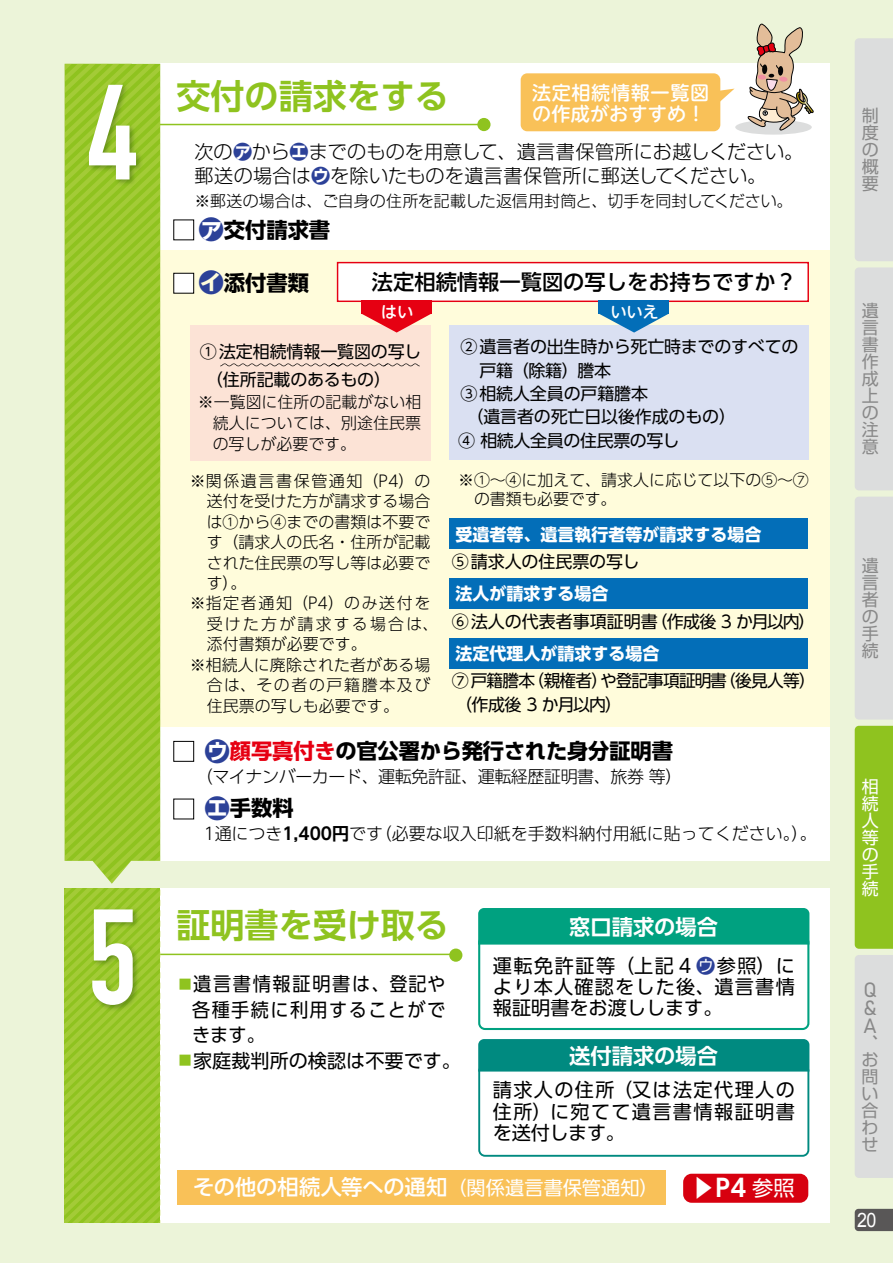
<style>
.page{position:relative;width:893px;height:1263px;background:#ecf4d9}
.page>*{position:absolute;margin:0;border:0;box-sizing:border-box;transform-origin:0 0}
.t1{font:700 133.05px "DIN Condensed";color:#fff}
.t2{font:700 34.05px "UD Shin Go Pro De";color:#8fc31f}
.t3{font:700 24.15px "UD Shin Go Pro De";color:#fff}
.t4{font:700 21.3px "UD Shin Go Pro";letter-spacing:-.005em;color:#000}
.t5{font:500 21.3px "UD Shin Go Pro";letter-spacing:-.005em;color:#fff}
.t6{font:500 21.3px "UD Shin Go Pro";color:#000}
.t7{font:700 21.3px "UD Shin Go Pro De";color:#fff}
.t8{font:20.4px/18.1px "Bahnschrift";color:#898989;text-align:justify}
.t9{font:19.95px "Arial";color:#fff;scale:.9 1}
.t10{font:19.2px/21.3px "UD Shin Go Pro";letter-spacing:.07em;color:#000;text-align:justify}
.t11{font:300 19.2px/24.6px "Shin Go Pro";letter-spacing:.005em;color:#000}
.t12{font:19.2px/25.5px "UD Shin Go Pro";letter-spacing:.07em;color:#000;text-align:justify;scale:.95 1}
.t13{font:500 19.2px/21.3px "UD Shin M Go Pr 6";letter-spacing:.035em;color:#fff}
.t14{font:19.2px "UD Shin Go Pro";color:#000}
.t15{font:16.95px/27.6px "UD Shin Go Pro";letter-spacing:-.01em;color:#000}
.t16{font:300 16.95px "UD Shin Go Pro";color:#000}
.t17{font:700 16.95px "UD Shin Go Pro";color:#fff}
.t18{font:16.95px/23.4px "UD Shin Go Pro";letter-spacing:-.045em;color:#000}
.t19{font:300 16.95px "UD Shin Go Pro";letter-spacing:-.025em;color:#000}
.t20{font:16.95px/17px "Shin Go Pr 6 N";color:#898989;text-align:justify}
.t21{font:16.95px/17px "Shin Go Pr 6 N";color:#fff;text-align:justify}
.t22{font:500 16.2px "UD Shin M Go Pro";color:#fff}
.t23{font:300 15.9px/21.3px "UD Shin Go Pro";letter-spacing:.005em;color:#000;text-align:justify}
.t24{font:300 15.9px "Shin Go Pro";color:#000}
.t25{font:300 15.9px "UD Shin Go Pro";letter-spacing:.105em;color:#000}
.t26{font:300 15.9px "UD Shin Go Pro";letter-spacing:.14em;color:#000}
.t27{font:300 15.9px "UD Shin Go Pro";letter-spacing:.1em;color:#000}
.s1{font-weight:700;color:#2c4198}
.s2{font-size:25.5px;color:#2c4198}
.s3{color:#e60012}
.s4{font-family:"UD Shin Go Pro De";font-weight:700}
.s5{font-size:12.75px;color:#8fc31f}
.s6{color:#2c4198}
.s7{font-weight:400;font-size:19.2px}
.s8{font-family:"UD Shin Go Pro";font-weight:400}
.s9{font-family:"UD Shin Go Pro";font-weight:400;font-size:21.3px}
</style>
<div class="page">
<div style="left:132px;top:64px;width:698px;height:797px;background:#fff"></div>
<div style="left:132px;top:888px;width:698px;height:334px;background:#fff"></div>
<div style="left:478px;top:1064px;width:331px;height:93px;border:2px solid #008a80;border-radius:6px"></div>
<div style="left:478px;top:936px;width:331px;height:94px;border:2px solid #00a180;border-radius:6px"></div>
<div style="left:478px;top:1039px;width:331px;height:32px;background:#008a80"></div>
<div style="left:478px;top:908px;width:331px;height:36px;background:#00a180"></div>
<div style="left:132px;top:250px;width:698px;height:476px;background:#fffcdb"></div>
<div style="left:190px;top:325px;width:240px;height:136px;background:#fce3d6"></div>
<div style="left:338px;top:263px;width:470px;height:38px;background:#fff"></div>
<div style="left:337px;top:262px;width:472px;height:40px;border:1px solid #e60012"></div>
<svg style="left:361px;top:313px;width:71px;height:20px"></svg>
<div style="left:361px;top:300px;width:71px;height:13px;background:#e60012"></div>
<div style="left:449px;top:325px;width:359px;height:135px;background:#dae0f2"></div>
<div style="left:177px;top:1170px;width:488px;height:34px;background:#f9c158"></div>
<div style="left:173px;top:741px;width:21px;height:21px;border:1px solid #000"></div>
<div style="left:174px;top:273px;width:20px;height:20px;background:#fff"></div>
<div style="left:173px;top:273px;width:21px;height:20px;border:1px solid #000"></div>
<div style="left:173px;top:220px;width:21px;height:20px;border:1px solid #000"></div>
<div style="left:521px;top:73px;width:199px;height:58px;background:#f9c158;border-radius:7px"></div>
<svg style="left:720px;top:89px;width:14px;height:14px"></svg>
<svg style="left:220px;top:363px;width:200px;height:3px"></svg>
<div style="left:735px;top:120px;width:77px;height:15px;background:#dcdddd;border-radius:50%"></div>
<svg style="left:746px;top:24px;width:69px;height:108px"></svg>
<svg style="left:598px;top:313px;width:71px;height:20px"></svg>
<div style="left:598px;top:300px;width:71px;height:13px;background:#036eb8"></div>
<div style="left:683px;top:1174px;width:125px;height:29px;background:#d7000f;border-radius:9px"></div>
<hr style="left:160px;top:954px;width:296px;height:1px;background:#8fc31f">
<hr style="left:139px;top:124px;width:345px;height:1px;background:#8fc31f">
<div style="left:449px;top:948px;width:13px;height:14px;background:#8fc31f;border-radius:50%"></div>
<div style="left:477px;top:118px;width:13px;height:13px;background:#8fc31f;border-radius:50%"></div>
<svg style="left:65px;top:64px;width:95px;height:1158px;background:#9ac72f"></svg>
<img style="left:83px;top:63px;width:64px;height:167px">
<div style="left:449px;top:579px;width:358px;height:30px;background:#036eb8"></div>
<div style="left:449px;top:519px;width:358px;height:30px;background:#036eb8"></div>
<div style="left:449px;top:638px;width:358px;height:30px;background:#036eb8"></div>
<svg style="left:855px;top:1209px;width:38px;height:22px"></svg>
<div style="left:855px;top:38px;width:38px;height:223px;background:#dcdddd"></div>
<div style="left:855px;top:267px;width:38px;height:223px;background:#dcdddd"></div>
<div style="left:855px;top:497px;width:38px;height:223px;background:#dcdddd"></div>
<div style="left:855px;top:955px;width:38px;height:223px;background:#dcdddd"></div>
<div style="left:855px;top:726px;width:38px;height:223px;background:#8fc31f"></div>
<h1 class="t1" style="left:88px;top:43px;width:51px">4</h1>
<h1 class="t1" style="left:88px;top:868px;width:51px">5</h1>
<h2 class="t2" style="left:177px;top:68px;width:274px">交付の請求をする</h2>
<p class="t13" style="left:532px;top:81px;width:179px">法定相続情報一覧図の作成がおすすめ！</p>
<p class="t11" style="left:195px;top:137px;width:610px;text-indent:-19px">　次の<span class="s1">ア</span>から<span class="s1">エ</span>までのものを用意して、遺言書保管所にお越しください。郵送の場合は<span class="s1">ウ</span>を除いたものを遺言書保管所に郵送してください。</p>
<p class="t24" style="left:195px;top:187px;width:599px">※郵送の場合は、ご自身の住所を記載した返信用封筒と、切手を同封してください。</p>
<h3 class="t4" style="left:198px;top:212px;width:133px"><span class="s2">ア</span>交付請求書</h3>
<h3 class="t4" style="left:198px;top:265px;width:112px"><span class="s2">イ</span>添付書類</h3>
<h3 class="t6" style="left:372px;top:265px;width:427px">法定相続情報一覧図の写しをお持ちですか？</h3>
<p class="t22" style="left:381px;top:299px;width:34px">はい</p>
<p class="t22" style="left:610px;top:299px;width:50px">いいえ</p>
<p class="t15" style="left:206px;top:337px;width:217px;text-indent:-6px">①法定相続情報一覧図の写し（住所記載のあるもの）</p>
<p class="t23" style="left:213px;top:391px;width:210px;text-indent:-15px">※一覧図に住所の記載がない相続人については、別途住民票の写しが必要です。</p>
<p class="t25" style="left:190px;top:468px;width:242px">※関係遺言書保管通知（P4）の</p>
<p class="t23" style="left:207px;top:490px;width:225px">送付を受けた方が請求する場合</p>
<p class="t23" style="left:207px;top:510px;width:225px">は①から④までの書類は不要で</p>
<p class="t23" style="left:207px;top:531px;width:225px">す（請求人の氏名・住所が記載</p>
<p class="t23" style="left:207px;top:551px;width:225px">された住民票の写し等は必要で</p>
<p class="t23" style="left:207px;top:572px;width:41px">す）。</p>
<p class="t25" style="left:190px;top:590px;width:242px">※指定者通知（P4）のみ送付を</p>
<p class="t26" style="left:207px;top:611px;width:233px">受けた方が請求する場合は、</p>
<p class="t23" style="left:207px;top:633px;width:162px">添付書類が必要です。</p>
<p class="t23" style="left:190px;top:653px;width:242px">※相続人に廃除された者がある場</p>
<p class="t27" style="left:207px;top:672px;width:225px">合は、その者の戸籍謄本及び</p>
<p class="t23" style="left:207px;top:694px;width:194px">住民票の写しも必要です。</p>
<p class="t15" style="left:460px;top:332px;width:340px">②遺言者の出生時から死亡時までのすべての</p>
<p class="t15" style="left:479px;top:356px;width:133px">戸籍（除籍）謄本</p>
<p class="t15" style="left:460px;top:379px;width:189px">③相続人全員の戸籍謄本</p>
<p class="t15" style="left:458px;top:403px;width:279px">　（遺言者の死亡日以後作成のもの）</p>
<p class="t15" style="left:458px;top:426px;width:223px">④ 相続人全員の住民票の写し</p>
<p class="t23" style="left:474px;top:470px;width:336px;line-height:19.2px;text-indent:-16px">※①～④に加えて、請求人に応じて以下の⑤～⑦の書類も必要です。</p>
<p class="t17" style="left:455px;top:520px;width:308px">受遺者等、遺言執行者等が請求する場合</p>
<p class="t15" style="left:452px;top:547px;width:189px">⑤請求人の住民票の写し</p>
<p class="t17" style="left:455px;top:580px;width:155px">法人が請求する場合</p>
<p class="t15" style="left:452px;top:607px;width:365px">⑥法人の代表者事項証明書（作成後 3 か月以内）</p>
<p class="t17" style="left:455px;top:639px;width:206px">法定代理人が請求する場合</p>
<p class="t18" style="left:452px;top:669px;width:365px">⑦戸籍謄本（親権者）や登記事項証明書（後見人等）（作成後 3 か月以内）</p>
<h3 class="t4" style="left:204px;top:733px;width:470px"><span class="s2">ウ</span><span class="s3">顔写真付き</span>の官公署から発行された身分証明書</h3>
<p class="t19" style="left:196px;top:763px;width:488px">（マイナンバーカード、運転免許証、運転経歴証明書、旅券 等）</p>
<h3 class="t4" style="left:204px;top:790px;width:91px"><span class="s2">エ</span>手数料</h3>
<p class="t16" style="left:201px;top:819px;width:617px">１通につき<span class="s4">1,400円</span>です（必要な収入印紙を手数料納付用紙に貼ってください。）。</p>
<h2 class="t2" style="left:177px;top:897px;width:274px">証明書を受け取る</h2>
<p class="t12" style="left:192px;top:971px;width:268px;text-indent:-13px"><span class="s5">■</span>遺言書情報証明書は、登記や各種手続に利用することができます。</p>
<p class="t14" style="left:179px;top:1045px;width:284px"><span class="s5">■</span>家庭裁判所の検認は不要です。</p>
<h3 class="t7" style="left:569px;top:909px;width:150px">窓口請求の場合</h3>
<p class="t10" style="left:493px;top:954px;width:303px">運転免許証等（上記４<span class="s6">ウ</span>参照）により本人確認をした後、遺言書情報証明書をお渡しします。</p>
<h3 class="t7" style="left:569px;top:1038px;width:150px">送付請求の場合</h3>
<p class="t10" style="left:493px;top:1079px;width:304px">請求人の住所（又は法定代理人の住所）に宛てて遺言書情報証明書を送付します。</p>
<h3 class="t5" style="left:193px;top:1170px;width:467px">その他の相続人等への通知<span class="s7">（関係遺言書保管通知）</span></h3>
<h3 class="t3" style="left:691px;top:1168px;width:105px"><span class="s8">▶</span>P4 <span class="s9">参照</span></h3>
<p class="t20" style="left:862px;top:106px;width:18px">制度の概要</p>
<p class="t20" style="left:862px;top:301px;width:18px">遺言書作成上の注意</p>
<p class="t20" style="left:862px;top:556px;width:18px">遺言者の手続</p>
<p class="t21" style="left:862px;top:776px;width:18px">相続人等の手続</p>
<p class="t8" style="left:863px;top:980px;width:15px">Q &amp; A</p>
<p class="t20" style="left:862px;top:1033px;width:18px">、お問い合わせ</p>
<p class="t9" style="left:857px;top:1207px;width:23px">20</p>
</div>
